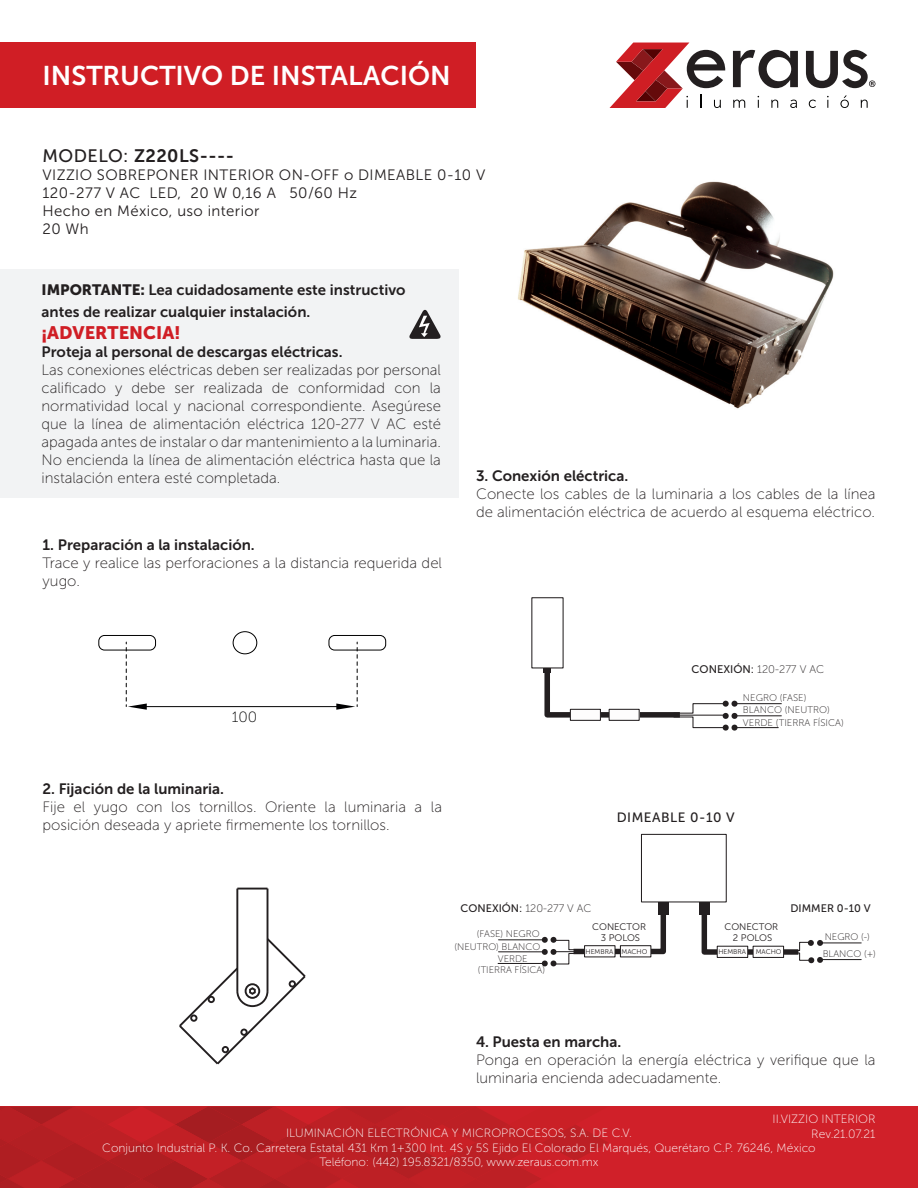
<style>
.page{position:relative;width:918px;height:1188px;background:#fff}
.page>*{position:absolute;margin:0;border:0;box-sizing:border-box;transform-origin:0 0}
.t1{font:27px "Museo Sans 700";color:#fff}
.t2{font:18px "Museo Sans 700";letter-spacing:.025em;color:#231f20}
.t3{font:18px "Museo Sans 900";color:#d01e25}
.t4{font:15px/18px "Museo Sans 100";color:#231f20}
.t5{font:15px/21.6px "Museo Sans 700";color:#231f20}
.t6{font:15px "Museo Sans 300";letter-spacing:.025em;color:#231f20}
.t7{font:14.85px "Museo Sans 100";color:#000001}
.t8{font:13.5px "Museo Sans 500";letter-spacing:.04em;color:#231f20}
.t9{font:12px/14.7px "Museo Sans 100";color:#fff;text-align:center}
.t10{font:11.1px "Museo Sans 100";color:#231f20}
.t11{font:10.95px "Museo Sans 100";color:#231f20}
.t12{font:10.95px "Museo Sans 500";color:#231f20}
.t13{font:9.6px/12.5px "Museo Sans 100";color:#231f20}
.t14{font:9.6px/11.4px "Museo Sans 300";color:#231f20;text-align:center}
.t15{font:6.75px "Museo Sans 300";color:#231f20}
.s1{font-family:"Museo Sans 500"}
.s2{font-family:"Museo Sans 900"}
</style>
<div class="page">
<div style="left:0;top:1107px;width:918px;height:81px;background:#d02029"></div>
<svg style="left:0;top:1107px;width:608px;height:81px"></svg>
<div style="left:0;top:43px;width:476px;height:65px;background:#d01e25"></div>
<svg style="left:610px;top:43px;width:265px;height:65px"></svg>
<img style="left:518px;top:181px;width:316px;height:228px">
<hr style="left:822px;top:942px;width:39px;height:1px;background:#231f20">
<hr style="left:820px;top:959px;width:41px;height:1px;background:#231f20">
<hr style="left:499px;top:939px;width:44px;height:1px;background:#231f20">
<hr style="left:499px;top:951px;width:44px;height:1px;background:#231f20">
<hr style="left:498px;top:963px;width:48px;height:1px;background:#231f20">
<div style="left:641px;top:834px;width:86px;height:68px;border:1px solid #231f20"></div>
<div style="left:658px;top:902px;width:11px;height:13px;background:#231f20"></div>
<svg style="left:541px;top:915px;width:125px;height:52px"></svg>
<div style="left:585px;top:946px;width:30px;height:11px;background:#fefdfd"></div>
<div style="left:584px;top:945px;width:32px;height:12px;border:1px solid #231f20"></div>
<div style="left:620px;top:946px;width:31px;height:11px;background:#fefdfd"></div>
<div style="left:620px;top:945px;width:31px;height:12px;border:1px solid #231f20"></div>
<div style="left:699px;top:902px;width:11px;height:13px;background:#231f20"></div>
<svg style="left:701px;top:915px;width:122px;height:49px"></svg>
<div style="left:753px;top:946px;width:31px;height:11px;background:#fefdfd"></div>
<div style="left:753px;top:946px;width:31px;height:12px;border:1px solid #231f20"></div>
<div style="left:717px;top:946px;width:31px;height:11px;background:#fefdfd"></div>
<div style="left:717px;top:946px;width:31px;height:12px;border:1px solid #231f20"></div>
<hr style="left:736px;top:703px;width:45px;height:1px;background:#231f20">
<hr style="left:736px;top:715px;width:45px;height:1px;background:#231f20">
<hr style="left:733px;top:727px;width:45px;height:1px;background:#231f20">
<svg style="left:542px;top:662px;width:196px;height:69px"></svg>
<div style="left:570px;top:709px;width:30px;height:11px;background:#fefdfd"></div>
<div style="left:570px;top:709px;width:31px;height:12px;border:1px solid #231f20"></div>
<div style="left:609px;top:709px;width:30px;height:11px;background:#fefdfd"></div>
<div style="left:609px;top:709px;width:31px;height:12px;border:1px solid #231f20"></div>
<div style="left:543px;top:668px;width:8px;height:5px;background:#231f20"></div>
<hr style="left:144px;top:706px;width:202px;height:1px;background:#000001">
<div style="left:98px;top:635px;width:58px;height:16px;border:1px solid #000001;border-radius:6px"></div>
<div style="left:328px;top:635px;width:58px;height:16px;border:1px solid #000001;border-radius:6px"></div>
<div style="left:233px;top:631px;width:24px;height:23px;border:1px solid #000001;border-radius:50%"></div>
<svg style="left:126px;top:642px;width:21px;height:68px"></svg>
<svg style="left:336px;top:642px;width:22px;height:68px"></svg>
<hr style="left:237px;top:888px;width:31px;height:2px;background:#231f20">
<hr style="left:236px;top:889px;width:2px;height:102px;background:#231f20">
<hr style="left:267px;top:889px;width:1px;height:102px;background:#231f20">
<svg style="left:179px;top:936px;width:127px;height:129px"></svg>
<div style="left:0;top:269px;width:459px;height:229px;background:#f2f3f4"></div>
<svg style="left:409px;top:310px;width:32px;height:29px"></svg>
<h1 class="t1" style="left:43px;top:61px;width:410px">INSTRUCTIVO DE INSTALACIÓN</h1>
<p class="t2" style="left:43px;top:146px;width:193px"><span class="s1">MODELO:</span> Z220LS----</p>
<p class="t6" style="left:43px;top:167px;width:444px">VIZZIO SOBREPONER INTERIOR ON-OFF o DIMEABLE 0-10 V</p>
<p class="t6" style="left:43px;top:185px;width:316px">120-277 V AC LED, 20 W 0,16 A 50/60 Hz</p>
<p class="t6" style="left:43px;top:203px;width:218px">Hecho en México, uso interior</p>
<p class="t6" style="left:43px;top:221px;width:48px">20 Wh</p>
<p class="t5" style="left:42px;top:279px;width:365px"><span class="s2">IMPORTANTE:</span> Lea cuidadosamente este instructivo antes de realizar cualquier instalación.</p>
<p class="t3" style="left:42px;top:322px;width:141px">¡ADVERTENCIA!</p>
<p class="t5" style="left:42px;top:341px;width:303px">Proteja al personal de descargas eléctricas.</p>
<p class="t4" style="left:42px;top:361px;width:401px;text-align:justify">Las conexiones eléctricas deben ser realizadas por personal calificado y debe ser realizada de conformidad con la normatividad local y nacional correspondiente. Asegúrese que la línea de alimentación eléctrica 120-277 V AC esté apagada antes de instalar o dar mantenimiento a la luminaria.</p>
<p class="t4" style="left:42px;top:451px;width:401px">No encienda la línea de alimentación eléctrica hasta que la instalación entera esté completada.</p>
<p class="t5" style="left:43px;top:534px;width:214px">1. Preparación a la instalación.</p>
<p class="t4" style="left:43px;top:554px;width:401px">Trace y realice las perforaciones a la distancia requerida del yugo.</p>
<p class="t5" style="left:476px;top:465px;width:154px">3. Conexión eléctrica.</p>
<p class="t4" style="left:476px;top:485px;width:401px">Conecte los cables de la luminaria a los cables de la línea de alimentación eléctrica de acuerdo al esquema eléctrico.</p>
<p class="t7" style="left:232px;top:709px;width:27px">100</p>
<p class="t5" style="left:43px;top:778px;width:183px">2. Fijación de la luminaria.</p>
<p class="t4" style="left:43px;top:798px;width:401px">Fije el yugo con los tornillos. Oriente la luminaria a la posición deseada y apriete firmemente los tornillos.</p>
<p class="t10" style="left:692px;top:663px;width:134px"><span class="s1">CONEXIÓN:</span> 120-277 V AC</p>
<p class="t13" style="left:743px;top:691px;width:102px">NEGRO (FASE)<br>BLANCO (NEUTRO)<br>VERDE (TIERRA FÍSICA)</p>
<p class="t8" style="left:617px;top:810px;width:120px">DIMEABLE 0-10 V</p>
<p class="t11" style="left:461px;top:903px;width:132px"><span class="s1">CONEXIÓN:</span> 120-277 V AC</p>
<p class="t12" style="left:790px;top:902px;width:82px">DIMMER 0-10 V</p>
<p class="t13" style="left:477px;top:928px;width:64px">(FASE) NEGRO</p>
<p class="t13" style="left:455px;top:940px;width:87px">(NEUTRO) BLANCO</p>
<p class="t13" style="left:498px;top:952px;width:31px">VERDE</p>
<p class="t13" style="left:478px;top:964px;width:69px">(TIERRA FÍSICA)</p>
<p class="t14" style="left:592px;top:921px;width:55px">CONECTOR<br>3 POLOS</p>
<p class="t15" style="left:586px;top:948px;width:63px">HEMBRA MACHO</p>
<p class="t14" style="left:724px;top:921px;width:55px">CONECTOR<br>2 POLOS</p>
<p class="t15" style="left:718px;top:948px;width:29px">HEMBRA</p>
<p class="t15" style="left:756px;top:948px;width:27px">MACHO</p>
<p class="t13" style="left:823px;top:929px;width:55px;line-height:16.5px">NEGRO (-)<br>BLANCO (+)</p>
<p class="t5" style="left:476px;top:1031px;width:147px">4. Puesta en marcha.</p>
<p class="t4" style="left:476px;top:1051px;width:401px">Ponga en operación la energía eléctrica y verifique que la luminaria encienda adecuadamente.</p>
<p class="t9" style="left:773px;top:1112px;width:104px">II.VIZZIO INTERIOR</p>
<p class="t9" style="left:811px;top:1127px;width:66px">Rev.21.07.21</p>
<p class="t9" style="left:102px;top:1126px;width:715px">ILUMINACIÓN ELECTRÓNICA Y MICROPROCESOS, S.A. DE C.V.<br>Conjunto Industrial P. K. Co. Carretera Estatal 431 Km 1+300 Int. 4S y 5S Ejido El Colorado El Marqués, Querétaro C.P. 76246, México<br>Teléfono: (442) 195.8321/8350, www.zeraus.com.mx</p>
</div>
